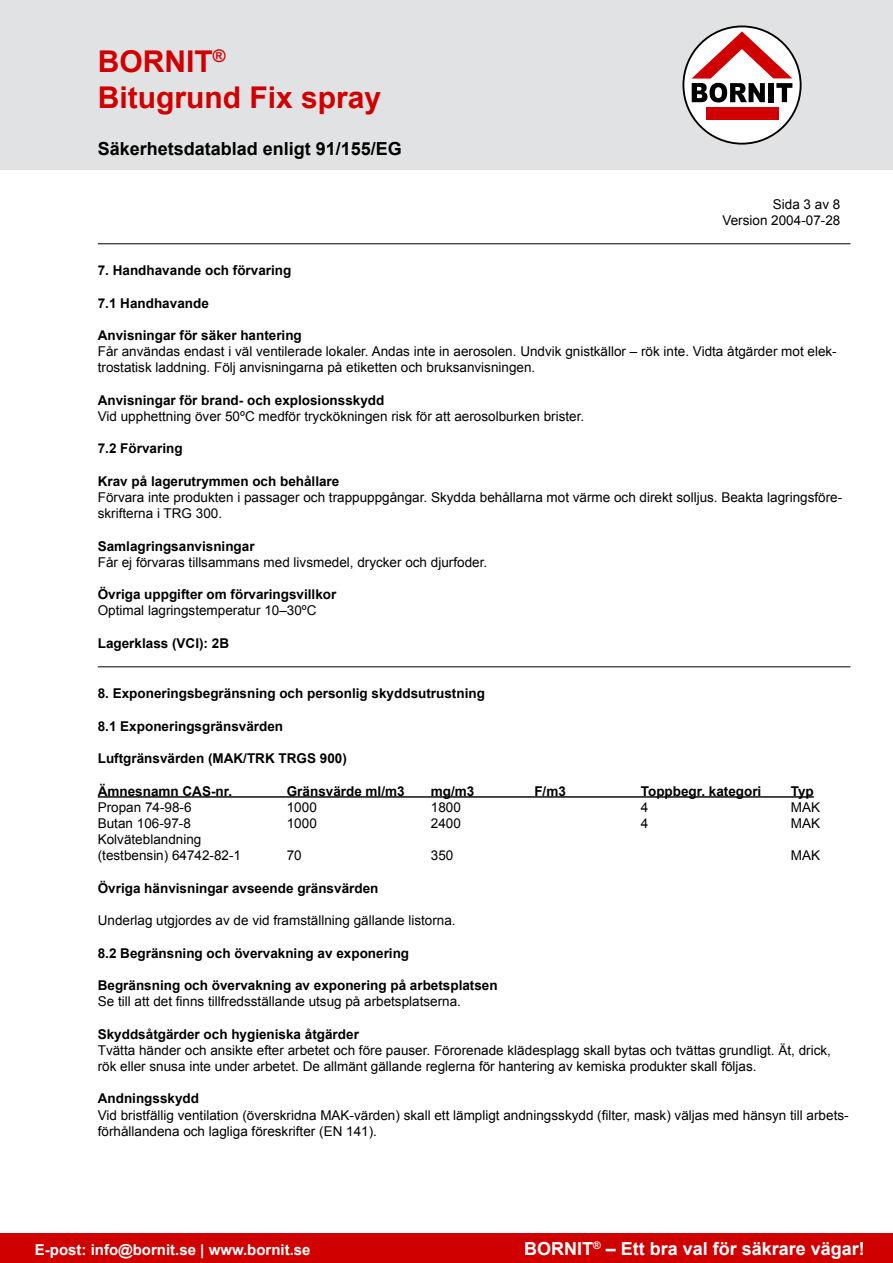
<style>
.page{position:relative;width:893px;height:1263px;background:#fff}
.page>*{position:absolute;margin:0;border:0;box-sizing:border-box;transform-origin:0 0}
.Rubbe{font:700 30px "Arial";color:#d10000}
.t1{font:700 18px "Arial";color:#fff}
.UB_2{font:700 18px "Arial";color:#000}
.t2{font:700 15px "Arial";color:#fff}
.Bröd{font:13.5px/16.2px "Arial";color:#000}
.Fet_bröd{font:700 13.5px "Arial";color:#000}
.tabell_1{font:13.5px/16.2px "Arial";color:#000}
.tabell_1-2{font:700 13.5px "Arial";color:#000}
.Högertabb{font:13.5px "Arial";color:#000}
</style>
<div class="page">
<div style="left:0;top:1233px;width:893px;height:30px;background:#d10000"></div>
<div style="left:0;top:0;width:893px;height:170px;background:#e1e2e3"></div>
<svg style="left:683px;top:26px;width:118px;height:118px;background:#e8e2e2"></svg>
<div style="left:682px;top:26px;width:119px;height:119px;border:2px solid #000;border-radius:50%"></div>
<div style="left:706px;top:108px;width:72px;height:12px;background:#d10000"></div>
<svg style="left:692px;top:31px;width:100px;height:71px;background:#c49999"></svg>
<hr style="left:98px;top:243px;width:752px;height:1px;background:#000">
<hr style="left:98px;top:666px;width:752px;height:1px;background:#000">
<hr style="left:98px;top:796px;width:716px;height:2px;background:#000">
<p class="Rubbe" style="left:98px;top:44px;width:129px">BORNIT<sup>®</sup></p>
<p class="Rubbe" style="left:98px;top:80px;width:285px">Bitugrund Fix spray</p>
<p class="UB_2" style="left:98px;top:138px;width:306px">Säkerhetsdatablad enligt 91/155/EG</p>
<p class="Högertabb" style="left:773px;top:196px;width:69px">Sida 3 av 8</p>
<p class="Högertabb" style="left:722px;top:212px;width:119px">Version 2004-07-28</p>
<p class="Fet_bröd" style="left:98px;top:263px;width:195px">7. Handhavande och förvaring</p>
<p class="Fet_bröd" style="left:98px;top:295px;width:113px">7.1 Handhavande</p>
<p class="Fet_bröd" style="left:98px;top:328px;width:206px">Anvisningar för säker hantering</p>
<p class="Bröd" style="left:98px;top:343px;width:740px">Får användas endast i väl ventilerade lokaler. Andas inte in aerosolen. Undvik gnistkällor – rök inte. Vidta åtgärder mot elek&shy;trostatisk laddning. Följ anvisningarna på etiketten och bruksanvisningen.</p>
<p class="Fet_bröd" style="left:98px;top:392px;width:288px">Anvisningar för brand- och explosionsskydd</p>
<p class="Bröd" style="left:98px;top:408px;width:488px">Vid upphettning över 50ºC medför tryckökningen risk för att aerosolburken brister.</p>
<p class="Fet_bröd" style="left:98px;top:441px;width:86px">7.2 Förvaring</p>
<p class="Fet_bröd" style="left:98px;top:473px;width:243px">Krav på lagerutrymmen och behållare</p>
<p class="Bröd" style="left:98px;top:489px;width:746px">Förvara inte produkten i passager och trappuppgångar. Skydda behållarna mot värme och direkt solljus. Beakta lagringsföre&shy;skrifterna i TRG 300.</p>
<p class="Fet_bröd" style="left:98px;top:538px;width:158px">Samlagringsanvisningar</p>
<p class="Bröd" style="left:98px;top:554px;width:391px">Får ej förvaras tillsammans med livsmedel, drycker och djurfoder.</p>
<p class="Fet_bröd" style="left:98px;top:587px;width:240px">Övriga uppgifter om förvaringsvillkor</p>
<p class="Bröd" style="left:98px;top:603px;width:220px">Optimal lagringstemperatur 10–30ºC</p>
<p class="Fet_bröd" style="left:98px;top:635px;width:133px">Lagerklass (VCI): 2B</p>
<p class="Fet_bröd" style="left:98px;top:686px;width:389px">8. Exponeringsbegränsning och personlig skyddsutrustning</p>
<p class="Fet_bröd" style="left:98px;top:718px;width:187px">8.1 Exponeringsgränsvärden</p>
<p class="Fet_bröd" style="left:98px;top:751px;width:251px">Luftgränsvärden (MAK/TRK TRGS 900)</p>
<p class="tabell_1-2" style="left:98px;top:783px;width:136px">Ämnesnamn CAS-nr.</p>
<p class="tabell_1-2" style="left:287px;top:783px;width:119px">Gränsvärde ml/m3</p>
<p class="tabell_1-2" style="left:431px;top:783px;width:45px">mg/m3</p>
<p class="tabell_1-2" style="left:534px;top:783px;width:33px">F/m3</p>
<p class="tabell_1-2" style="left:641px;top:783px;width:122px">Toppbegr. kategori</p>
<p class="tabell_1-2" style="left:791px;top:783px;width:25px">Typ</p>
<p class="tabell_1" style="left:98px;top:799px;width:95px">Propan 74-98-6</p>
<p class="tabell_1" style="left:287px;top:799px;width:32px">1000</p>
<p class="tabell_1" style="left:431px;top:799px;width:32px">1800</p>
<p class="tabell_1" style="left:641px;top:799px;width:9px">4</p>
<p class="tabell_1" style="left:791px;top:799px;width:31px">MAK</p>
<p class="tabell_1" style="left:98px;top:815px;width:95px">Butan 106-97-8</p>
<p class="tabell_1" style="left:287px;top:815px;width:32px">1000</p>
<p class="tabell_1" style="left:431px;top:815px;width:32px">2400</p>
<p class="tabell_1" style="left:641px;top:815px;width:9px">4</p>
<p class="tabell_1" style="left:791px;top:815px;width:31px">MAK</p>
<p class="tabell_1" style="left:98px;top:831px;width:145px">Kolväteblandning (testbensin) 64742-82-1</p>
<p class="tabell_1" style="left:287px;top:847px;width:17px">70</p>
<p class="tabell_1" style="left:431px;top:847px;width:24px">350</p>
<p class="tabell_1" style="left:791px;top:847px;width:31px">MAK</p>
<p class="Fet_bröd" style="left:98px;top:880px;width:282px">Övriga hänvisningar avseende gränsvärden</p>
<p class="Bröd" style="left:98px;top:912px;width:359px">Underlag utgjordes av de vid framställning gällande listorna.</p>
<p class="Fet_bröd" style="left:98px;top:945px;width:313px">8.2 Begränsning och övervakning av exponering</p>
<p class="Fet_bröd" style="left:98px;top:977px;width:401px">Begränsning och övervakning av exponering på arbetsplatsen</p>
<p class="Bröd" style="left:98px;top:993px;width:365px">Se till att det finns tillfredsställande utsug på arbetsplatserna.</p>
<p class="Fet_bröd" style="left:98px;top:1026px;width:263px">Skyddsåtgärder och hygieniska åtgärder</p>
<p class="Bröd" style="left:98px;top:1042px;width:735px">Tvätta händer och ansikte efter arbetet och före pauser. Förorenade klädesplagg skall bytas och tvättas grundligt. Ät, drick, rök eller snusa inte under arbetet. De allmänt gällande reglerna för hantering av kemiska produkter skall följas.</p>
<p class="Fet_bröd" style="left:98px;top:1091px;width:103px">Andningsskydd</p>
<p class="Bröd" style="left:98px;top:1107px;width:752px">Vid bristfällig ventilation (överskridna MAK-värden) skall ett lämpligt andningsskydd (filter, mask) väljas med hänsyn till arbets&shy;förhållandena och lagliga föreskrifter (EN 141).</p>
<p class="t2" style="left:35px;top:1241px;width:277px">E-post: info@bornit.se | www.bornit.se</p>
<h2 class="t1" style="left:524px;top:1238px;width:342px">BORNIT<sup>®</sup> – Ett bra val för säkrare vägar!</h2>
</div>
